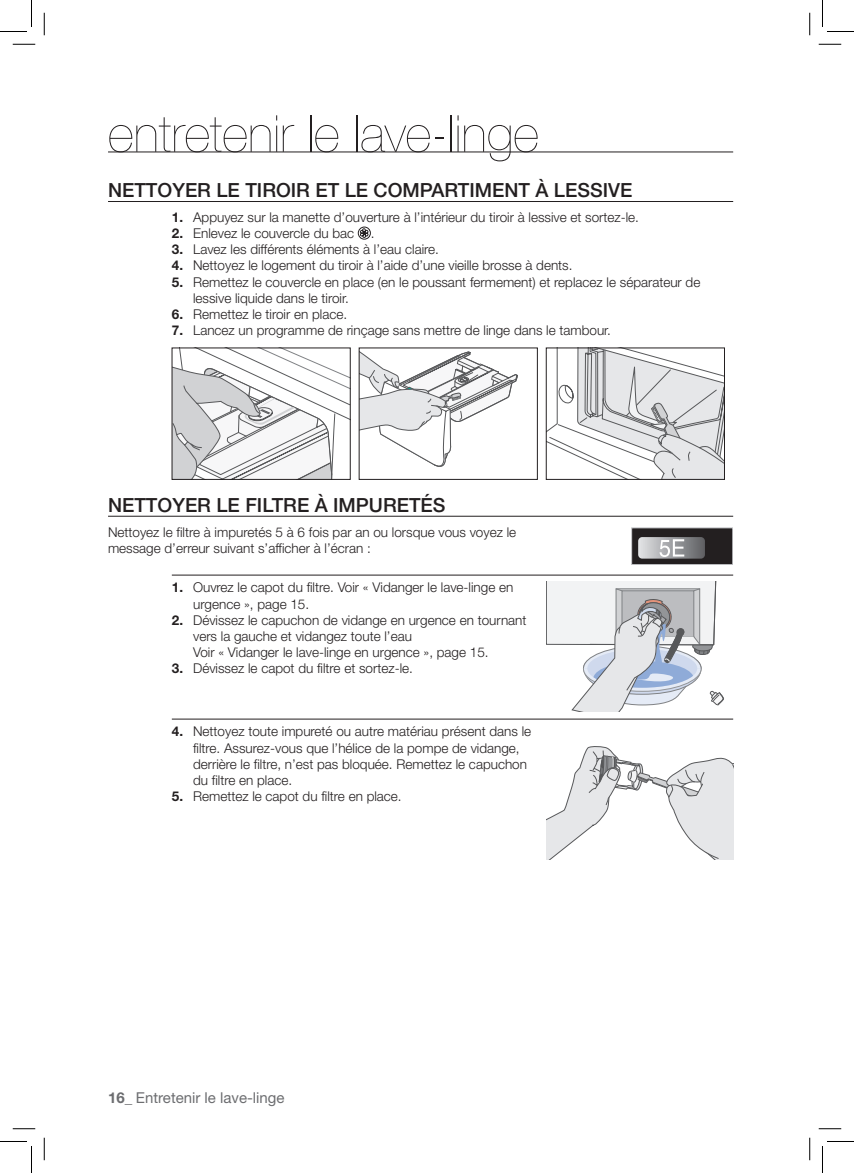
<style>
.page{position:relative;width:854px;height:1173px;background:#fff}
.page>*{position:absolute;margin:0;border:0;box-sizing:border-box;transform-origin:0 0}
.t1{font:200 51px "Helvetica Neue";color:#231f20}
.t2{font:500 19.5px "Helvetica Neue";color:#231f20}
.t3{font:15px "Helvetica Neue";color:#6c6d70}
.t4{font:300 13.5px/16.2px "Helvetica Neue";color:#231f20}
.s1{font-weight:700}
</style>
<div class="page">
<hr style="left:108px;top:201px;width:625px;height:1px;background:#231f20">
<hr style="left:108px;top:516px;width:625px;height:1px;background:#231f20">
<hr style="left:172px;top:575px;width:561px;height:1px;background:#231f20">
<hr style="left:172px;top:719px;width:561px;height:1px;background:#231f20">
<svg style="left:360px;top:229px;width:8px;height:8px"></svg>
<div style="left:358px;top:227px;width:13px;height:12px;border:1px solid #231f20;border-radius:50%"></div>
<hr style="left:108px;top:152px;width:625px;height:1px;background:#231f20">
<svg style="left:174px;top:350px;width:174px;height:128px"></svg>
<div style="left:172px;top:348px;width:178px;height:132px;border:1px solid #231f20"></div>
<svg style="left:361px;top:351px;width:157px;height:116px"></svg>
<div style="left:359px;top:348px;width:178px;height:132px;border:1px solid #231f20"></div>
<svg style="left:548px;top:350px;width:175px;height:128px"></svg>
<div style="left:546px;top:348px;width:179px;height:132px;border:1px solid #231f20"></div>
<div style="left:632px;top:528px;width:101px;height:36px;background:#231f20"></div>
<div style="left:631px;top:528px;width:102px;height:37px;border:1px solid #bcbdc0"></div>
<div style="left:636px;top:535px;width:71px;height:25px;border:2px solid #231f20;border-radius:5px"></div>
<svg style="left:637px;top:536px;width:70px;height:23px"></svg>
<svg style="left:546px;top:581px;width:178px;height:130px"></svg>
<svg style="left:546px;top:746px;width:188px;height:113px"></svg>
<svg style="left:13px;top:44px;width:22px;height:1px"></svg>
<svg style="left:819px;top:44px;width:22px;height:1px"></svg>
<svg style="left:13px;top:1128px;width:22px;height:1px"></svg>
<svg style="left:819px;top:1128px;width:22px;height:1px"></svg>
<svg style="left:44px;top:13px;width:1px;height:22px"></svg>
<svg style="left:44px;top:1138px;width:1px;height:22px"></svg>
<svg style="left:809px;top:13px;width:1px;height:22px"></svg>
<svg style="left:809px;top:1138px;width:1px;height:22px"></svg>
<svg style="left:0;top:0;width:32px;height:32px"></svg>
<svg style="left:0;top:1141px;width:32px;height:32px"></svg>
<svg style="left:822px;top:0;width:32px;height:32px"></svg>
<svg style="left:822px;top:1141px;width:32px;height:32px"></svg>
<h1 class="t1" style="left:108px;top:104px;width:432px">entretenir le lave-linge</h1>
<h2 class="t2" style="left:108px;top:178px;width:526px">NETTOYER LE TIROIR ET LE COMPARTIMENT À LESSIVE</h2>
<p class="t4" style="left:172px;top:209px;width:469px"><span class="s1">1.</span> Appuyez sur la manette d’ouverture à l’intérieur du tiroir à lessive et sortez-le.</p>
<p class="t4" style="left:172px;top:225px;width:204px"><span class="s1">2.</span> Enlevez le couvercle du bac .</p>
<p class="t4" style="left:172px;top:241px;width:269px"><span class="s1">3.</span> Lavez les différents éléments à l’eau claire.</p>
<p class="t4" style="left:172px;top:257px;width:402px"><span class="s1">4.</span> Nettoyez le logement du tiroir à l’aide d’une vieille brosse à dents.</p>
<p class="t4" style="left:193px;top:273px;width:509px;text-indent:-21px"><span class="s1">5.</span> Remettez le couvercle en place (en le poussant fermement) et replacez le séparateur de lessive liquide dans le tiroir.</p>
<p class="t4" style="left:172px;top:306px;width:177px"><span class="s1">6.</span> Remettez le tiroir en place.</p>
<p class="t4" style="left:172px;top:322px;width:441px"><span class="s1">7.</span> Lancez un programme de rinçage sans mettre de linge dans le tambour.</p>
<h2 class="t2" style="left:108px;top:493px;width:339px">NETTOYER LE FILTRE À IMPURETÉS</h2>
<p class="t4" style="left:108px;top:523px;width:410px">Nettoyez le filtre à impuretés 5 à 6 fois par an ou lorsque vous voyez le message d’erreur suivant s’afficher à l’écran :</p>
<p class="t4" style="left:193px;top:579px;width:322px;text-indent:-21px"><span class="s1">1.</span> Ouvrez le capot du filtre. Voir « Vidanger le lave-linge en urgence », page 15.</p>
<p class="t4" style="left:193px;top:611px;width:335px;text-indent:-21px"><span class="s1">2.</span> Dévissez le capuchon de vidange en urgence en tournant vers la gauche et vidangez toute l’eau<br>Voir « Vidanger le lave-linge en urgence », page 15.</p>
<p class="t4" style="left:172px;top:660px;width:243px"><span class="s1">3.</span> Dévissez le capot du filtre et sortez-le.</p>
<p class="t4" style="left:193px;top:723px;width:340px;text-indent:-21px"><span class="s1">4.</span> Nettoyez toute impureté ou autre matériau présent dans le filtre. Assurez-vous que l’hélice de la pompe de vidange, derrière le filtre, n’est pas bloquée. Remettez le capuchon du filtre en place.</p>
<p class="t4" style="left:172px;top:788px;width:231px"><span class="s1">5.</span> Remettez le capot du filtre en place.</p>
<p class="t3" style="left:108px;top:1088px;width:178px"><span class="s1">16_</span> Entretenir le lave-linge</p>
</div>
